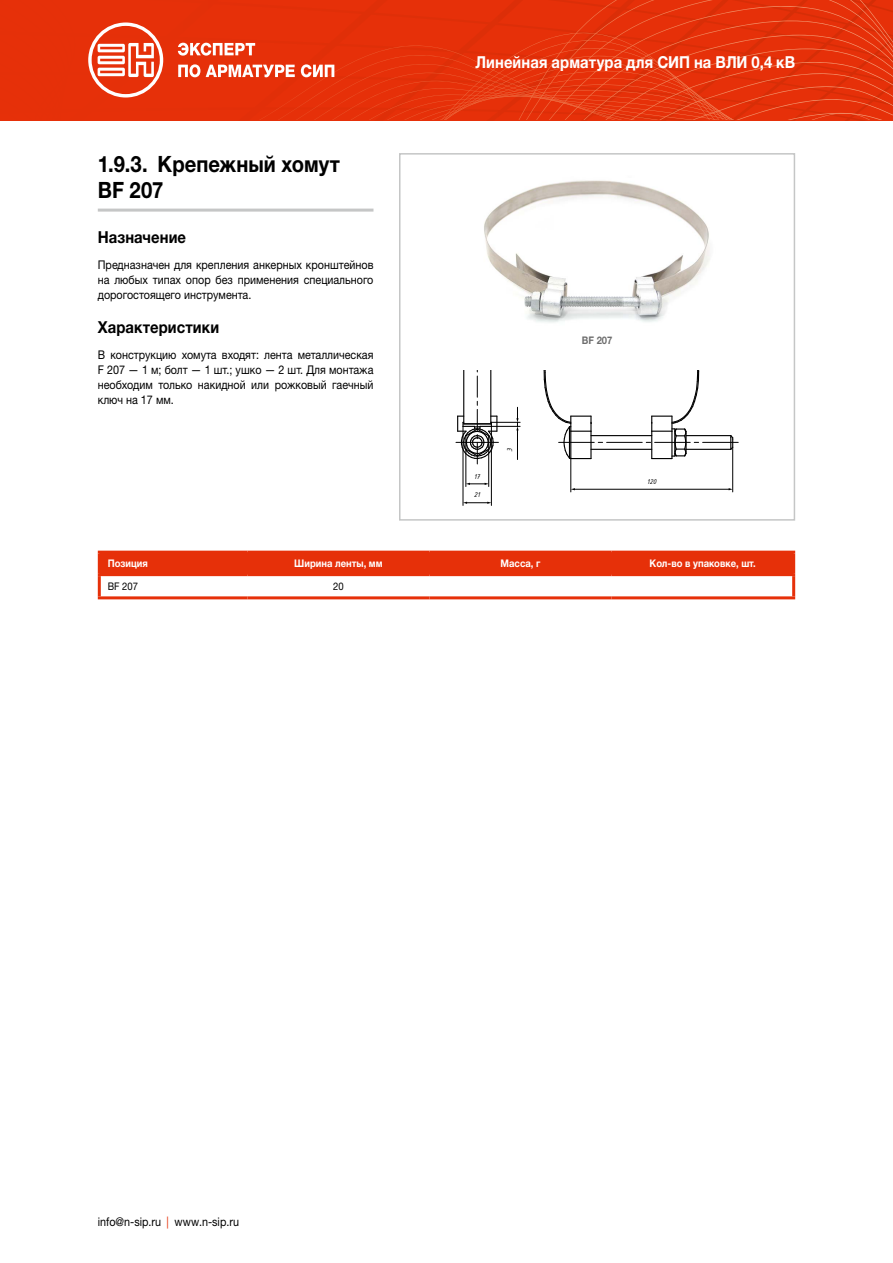
<style>
.page{position:relative;width:893px;height:1263px;background:#fff}
.page>*{position:absolute;margin:0;border:0;box-sizing:border-box;transform-origin:0 0}
.t1{font:700 22.5px/26.2px "Helvetica Neue LTW1 G";color:#000;scale:.9 1}
.t2{font:700 16.5px "Helvetica Neue LTW1 G";letter-spacing:.005em;color:#fff;scale:.9 1}
.t3{font:700 16.5px "Helvetica Neue LTW1 G";letter-spacing:.005em;color:#000;scale:.9 1}
.t4{font:12px/15px "Helvetica Neue LTW1 G";color:#000;text-align:justify;scale:.9 1}
.t5{font:700 10.5px "Helvetica Neue LTW1 G";color:#fff;scale:.9 1}
.t6{font:10.5px "Helvetica Neue LTW1 G";color:#000;scale:.9 1}
.t7{font:700 10.5px "Helvetica Neue LTW1 G";color:#6e6e6e;scale:.9 1}
.t8{font:7.5px "ISOCPEUR Italic";letter-spacing:-.005em;color:#000}
.s1{color:#e63009}
</style>
<div class="page">
<div style="left:399px;top:153px;width:396px;height:368px;border:2px solid #c5c6c6"></div>
<div style="left:101px;top:554px;width:691px;height:19px;background:#e63009"></div>
<hr style="left:98px;top:551px;width:149px;height:3px;background:#e63009">
<hr style="left:98px;top:554px;width:3px;height:19px;background:#e63009">
<hr style="left:247px;top:551px;width:182px;height:3px;background:#e63009">
<hr style="left:429px;top:551px;width:183px;height:3px;background:#e63009">
<hr style="left:612px;top:551px;width:183px;height:3px;background:#e63009">
<hr style="left:792px;top:554px;width:3px;height:19px;background:#e63009">
<hr style="left:98px;top:573px;width:149px;height:3px;background:#e63009">
<hr style="left:98px;top:576px;width:3px;height:20px;background:#e63009">
<hr style="left:247px;top:573px;width:182px;height:3px;background:#e63009">
<hr style="left:429px;top:573px;width:183px;height:3px;background:#e63009">
<hr style="left:612px;top:573px;width:183px;height:3px;background:#e63009">
<hr style="left:792px;top:576px;width:3px;height:20px;background:#e63009">
<hr style="left:98px;top:596px;width:149px;height:3px;background:#e63009">
<hr style="left:247px;top:596px;width:182px;height:3px;background:#e63009">
<hr style="left:429px;top:596px;width:183px;height:3px;background:#e63009">
<hr style="left:612px;top:596px;width:183px;height:3px;background:#e63009">
<hr style="left:98px;top:209px;width:275px;height:3px;background:#c5c6c6">
<img style="left:484px;top:180px;width:226px;height:143px">
<hr style="left:591px;top:449px;width:61px;height:1px;background:#000">
<hr style="left:686px;top:449px;width:45px;height:1px;background:#000">
<svg style="left:729px;top:435px;width:5px;height:16px"></svg>
<svg style="left:543px;top:371px;width:49px;height:89px"></svg>
<hr style="left:591px;top:435px;width:61px;height:1px;background:#000">
<hr style="left:686px;top:435px;width:45px;height:1px;background:#000">
<hr style="left:703px;top:442px;width:35px;height:1px;background:#000">
<svg style="left:646px;top:371px;width:54px;height:88px"></svg>
<hr style="left:607px;top:442px;width:35px;height:1px;background:#000">
<hr style="left:559px;top:442px;width:35px;height:1px;background:#000">
<hr style="left:571px;top:459px;width:1px;height:33px;background:#000">
<hr style="left:732px;top:447px;width:1px;height:45px;background:#000">
<hr style="left:574px;top:489px;width:155px;height:1px;background:#000">
<hr style="left:466px;top:449px;width:1px;height:37px;background:#000">
<hr style="left:488px;top:449px;width:1px;height:37px;background:#000">
<hr style="left:463px;top:426px;width:1px;height:79px;background:#000">
<hr style="left:491px;top:426px;width:1px;height:79px;background:#000">
<svg style="left:466px;top:483px;width:23px;height:2px"></svg>
<svg style="left:463px;top:502px;width:28px;height:2px"></svg>
<svg style="left:456px;top:371px;width:64px;height:93px"></svg>
<svg style="left:0;top:0;width:893px;height:121px;background:#e63913"></svg>
<h1 class="t1" style="left:98px;top:151px;width:271px">1.9.3. Крепежный хомут<br>BF 207</h1>
<h2 class="t3" style="left:98px;top:227px;width:100px">Назначение</h2>
<p class="t4" style="left:98px;top:257px;width:308px">Предназначен для крепления анкерных кронштейнов на любых типах опор без применения специального дорогостоящего инструмента.</p>
<h2 class="t3" style="left:98px;top:317px;width:136px">Характеристики</h2>
<p class="t4" style="left:98px;top:347px;width:308px">В конструкцию хомута входят: лента металлическая F 207 — 1 м; болт — 1 шт.; ушко — 2 шт. Для монтажа необходим только накидной или рожковый гаечный ключ на 17 мм.</p>
<h2 class="t2" style="left:475px;top:51px;width:357px">Линейная арматура для СИП на ВЛИ 0,4 кВ</h2>
<p class="t8" style="left:474px;top:471px;width:7px">17</p>
<p class="t8" style="left:474px;top:490px;width:7px">21</p>
<p class="t8" style="left:505px;top:452px;width:6px;rotate:-90deg">3</p>
<p class="t7" style="left:582px;top:334px;width:36px">BF 207</p>
<p class="t8" style="left:647px;top:477px;width:11px">120</p>
<p class="t5" style="left:108px;top:557px;width:46px">Позиция</p>
<p class="t5" style="left:294px;top:557px;width:100px">Ширина ленты, мм</p>
<p class="t5" style="left:501px;top:557px;width:46px">Масса, г</p>
<p class="t5" style="left:649px;top:557px;width:120px">Кол-во в упаковке, шт.</p>
<p class="t6" style="left:108px;top:580px;width:35px">BF 207</p>
<p class="t6" style="left:333px;top:580px;width:13px">20</p>
<p class="t4" style="left:98px;top:1214px;width:158px">info@n-sip.ru <span class="s1">|</span> www.n-sip.ru</p>
</div>
